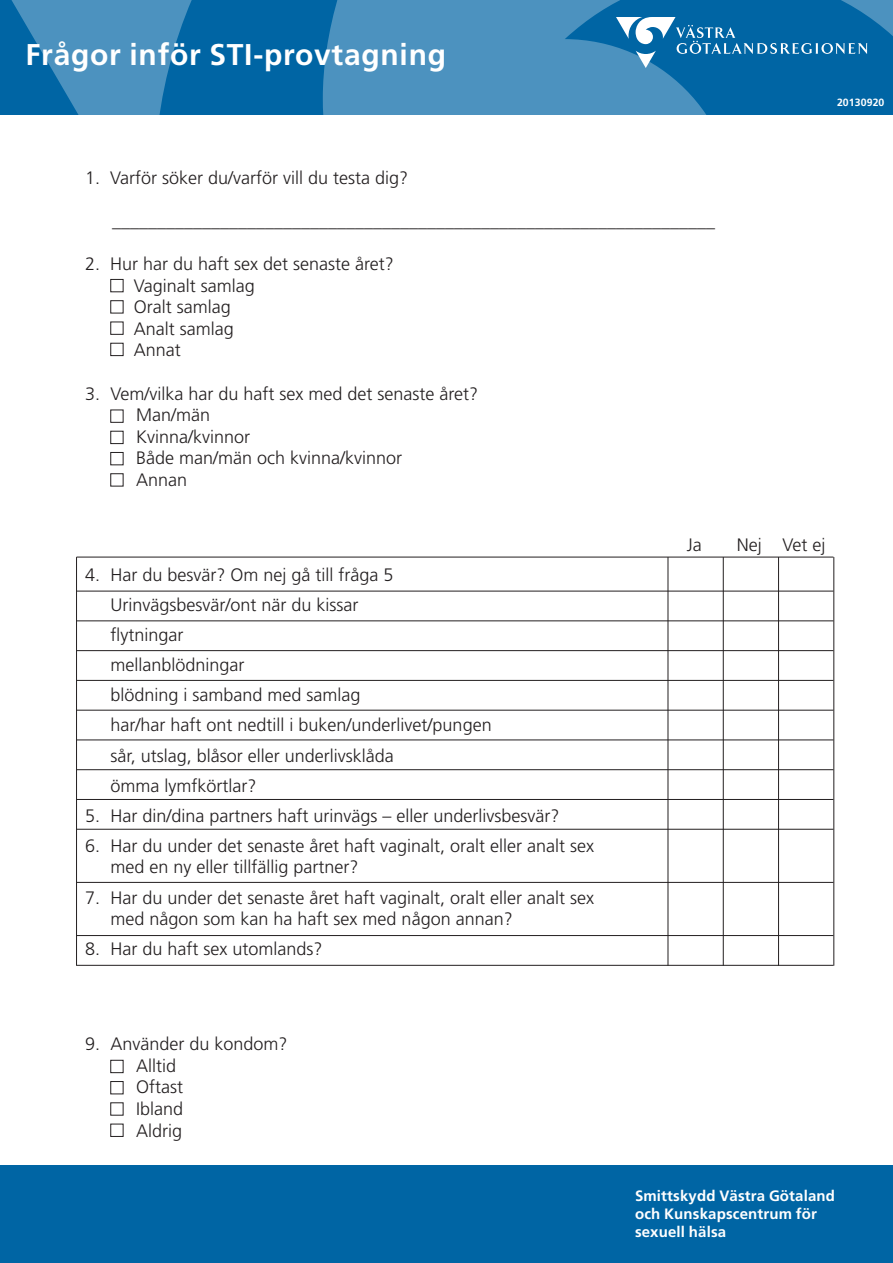
<style>
.page{position:relative;width:893px;height:1263px;background:#fff}
.page>*{position:absolute;margin:0;border:0;box-sizing:border-box;transform-origin:0 0}
.t1{font:700 30px "Frutiger";letter-spacing:.025em;color:#fff}
.t2{font:300 18px/21.6px "Frutiger";color:#231f20}
.t3{font:700 15px/18px "Frutiger";letter-spacing:.01em;color:#fff}
.t4{font:700 10.5px "Frutiger";letter-spacing:.01em;color:#fff}
</style>
<div class="page">
<div style="left:0;top:1165px;width:893px;height:98px;background:#0065a4"></div>
<svg style="left:0;top:0;width:323px;height:115px;background:#1e76ae"></svg>
<svg style="left:324px;top:556px;width:481px;height:392px"></svg>
<svg style="left:323px;top:0;width:570px;height:115px;background:#3483b6"></svg>
<svg style="left:616px;top:17px;width:251px;height:51px;background:#257bb1"></svg>
<hr style="left:77px;top:557px;width:756px;height:1px;background:#231f20">
<hr style="left:76px;top:557px;width:1px;height:409px;background:#231f20">
<hr style="left:668px;top:557px;width:1px;height:409px;background:#231f20">
<hr style="left:723px;top:557px;width:1px;height:409px;background:#231f20">
<hr style="left:778px;top:557px;width:1px;height:409px;background:#231f20">
<hr style="left:833px;top:557px;width:1px;height:409px;background:#231f20">
<hr style="left:77px;top:591px;width:756px;height:1px;background:#231f20">
<hr style="left:77px;top:620px;width:756px;height:1px;background:#231f20">
<hr style="left:77px;top:650px;width:756px;height:1px;background:#231f20">
<hr style="left:77px;top:680px;width:756px;height:1px;background:#231f20">
<hr style="left:77px;top:710px;width:756px;height:1px;background:#231f20">
<hr style="left:77px;top:739px;width:756px;height:1px;background:#231f20">
<hr style="left:77px;top:769px;width:756px;height:1px;background:#231f20">
<hr style="left:77px;top:799px;width:756px;height:1px;background:#231f20">
<hr style="left:77px;top:829px;width:756px;height:1px;background:#231f20">
<hr style="left:77px;top:882px;width:756px;height:1px;background:#231f20">
<hr style="left:77px;top:935px;width:756px;height:1px;background:#231f20">
<hr style="left:77px;top:965px;width:756px;height:1px;background:#231f20">
<div style="left:111px;top:279px;width:12px;height:13px;border:1px solid #231f20"></div>
<div style="left:111px;top:1060px;width:12px;height:13px;border:1px solid #231f20"></div>
<div style="left:111px;top:300px;width:12px;height:13px;border:1px solid #231f20"></div>
<div style="left:111px;top:431px;width:12px;height:13px;border:1px solid #231f20"></div>
<div style="left:111px;top:1081px;width:12px;height:13px;border:1px solid #231f20"></div>
<div style="left:111px;top:452px;width:12px;height:13px;border:1px solid #231f20"></div>
<div style="left:111px;top:343px;width:12px;height:13px;border:1px solid #231f20"></div>
<h1 class="t1" style="left:26px;top:37px;width:422px">Frågor inför STI-provtagning</h1>
<p class="t4" style="left:837px;top:96px;width:49px">20130920</p>
<p class="t2" style="left:85px;top:167px;width:325px">1. Varför söker du/varför vill du testa dig?</p>
<p class="t2" style="left:112px;top:210px;width:604px">___________________________________________________________________</p>
<p class="t2" style="left:134px;top:253px;width:261px;text-indent:-49px">2. Hur har du haft sex det senaste året?<br>Vaginalt samlag<br>Oralt samlag<br>Analt samlag<br>Annat</p>
<p class="t2" style="left:136px;top:383px;width:344px;text-indent:-51px">3. Vem/vilka har du haft sex med det senaste året?<br>Man/män<br>Kvinna/kvinnor<br>Både man/män och kvinna/kvinnor<br>Annan</p>
<p class="t2" style="left:111px;top:560px;width:383px;line-height:30.2px;text-indent:-26px">4. Har du besvär? Om nej gå till fråga 5<br>Urinvägsbesvär/ont när du kissar<br>flytningar<br>mellanblödningar<br>blödning i samband med samlag<br>har/har haft ont nedtill i buken/underlivet/pungen sår, utslag, blåsor eller underlivsklåda<br>ömma lymfkörtlar?</p>
<p class="t2" style="left:85px;top:805px;width:476px">5. Har din/dina partners haft urinvägs – eller underlivsbesvär?</p>
<p class="t2" style="left:111px;top:835px;width:485px;text-indent:-26px">6. Har du under det senaste året haft vaginalt, oralt eller analt sex med en ny eller tillfällig partner?</p>
<p class="t2" style="left:111px;top:887px;width:485px;text-indent:-26px">7. Har du under det senaste året haft vaginalt, oralt eller analt sex med någon som kan ha haft sex med någon annan?</p>
<p class="t2" style="left:85px;top:938px;width:239px">8. Har du haft sex utomlands?</p>
<p class="t2" style="left:687px;top:534px;width:16px">Ja</p>
<p class="t2" style="left:737px;top:534px;width:90px">Nej Vet ej</p>
<p class="t2" style="left:136px;top:1033px;width:153px;text-indent:-51px">9. Använder du kondom?<br>Alltid<br>Oftast<br>Ibland<br>Aldrig</p>
<p class="t3" style="left:635px;top:1187px;width:202px">Smittskydd Västra Götaland och Kunskapscentrum för sexuell hälsa</p>
</div>
